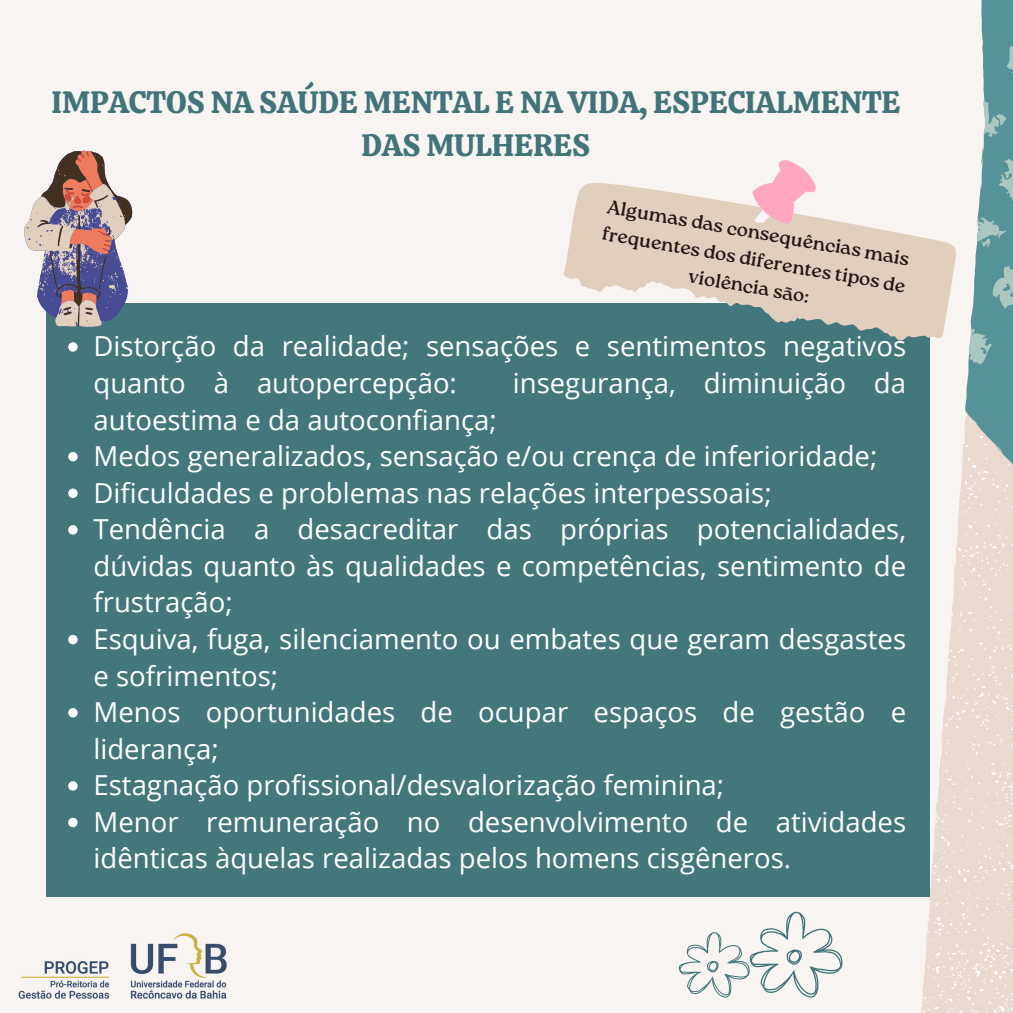
<style>
.page{position:relative;width:1013px;height:1013px;background:#fff}
.page>*{position:absolute;margin:0;border:0;box-sizing:border-box;transform-origin:0 0}
.t1{font:30.75px/42.6px "Calistoga";color:#407479;text-align:center}
.t2{font:27.5px/36.5px "Open Sans";color:#fff}
.t3{font:19.38px/27.2px "Roca One";color:#231815;text-align:center}
</style>
<div class="page">
<div style="left:0;top:0;width:1012px;height:1012px;background:#f8f4f2"></div>
<svg style="left:910px;top:0;width:102px;height:1012px"></svg>
<img style="left:18px;top:933px;width:209px;height:66px">
<svg style="left:679px;top:911px;width:163px;height:86px"></svg>
<div style="left:47px;top:303px;width:883px;height:593px;background:#407479"></div>
<svg style="left:68px;top:342px;width:10px;height:9px"></svg>
<svg style="left:68px;top:452px;width:10px;height:9px"></svg>
<svg style="left:68px;top:488px;width:10px;height:10px"></svg>
<svg style="left:68px;top:525px;width:10px;height:9px"></svg>
<svg style="left:68px;top:635px;width:10px;height:9px"></svg>
<svg style="left:68px;top:708px;width:10px;height:9px"></svg>
<svg style="left:68px;top:781px;width:10px;height:9px"></svg>
<svg style="left:68px;top:817px;width:10px;height:10px"></svg>
<svg style="left:563px;top:173px;width:397px;height:179px;fill:#e1cfbe"></svg>
<svg style="left:748px;top:160px;width:73px;height:68px"></svg>
<svg style="left:24px;top:150px;width:108px;height:177px"></svg>
<p class="t1" style="left:51px;top:81px;width:850px">IMPACTOS NA SAÚDE MENTAL E NA VIDA, ESPECIALMENTE<br>DAS MULHERES</p>
<p class="t3" style="left:609px;top:192px;width:309px;rotate:10deg">Algumas das consequências mais frequentes dos diferentes tipos de violência são:</p>
<h1 class="t2" style="left:93px;top:327px;width:814px">Distorção da realidade; sensações e sentimentos negativos quanto à autopercepção:</h1>
<h1 class="t2" style="left:513px;top:364px;width:395px">insegurança, diminuição da</h1>
<h1 class="t2" style="left:93px;top:400px;width:405px">autoestima e da autoconfiança;</h1>
<p class="t2" style="left:93px;top:437px;width:785px">Medos generalizados, sensação e/ou crença de inferioridade;</p>
<p class="t2" style="left:93px;top:473px;width:679px">Dificuldades e problemas nas relações interpessoais;</p>
<p class="t2" style="left:93px;top:510px;width:814px;text-align:justify">Tendência a desacreditar das próprias potencialidades, dúvidas quanto às qualidades e competências, sentimento de frustração;</p>
<p class="t2" style="left:93px;top:620px;width:814px">Esquiva, fuga, silenciamento ou embates que geram desgastes e sofrimentos;</p>
<p class="t2" style="left:93px;top:693px;width:814px">Menos oportunidades de ocupar espaços de gestão e liderança;</p>
<p class="t2" style="left:93px;top:766px;width:632px">Estagnação profissional/desvalorização feminina;</p>
<p class="t2" style="left:93px;top:803px;width:814px">Menor remuneração no desenvolvimento de atividades idênticas àquelas realizadas pelos homens cisgêneros.</p>
</div>
